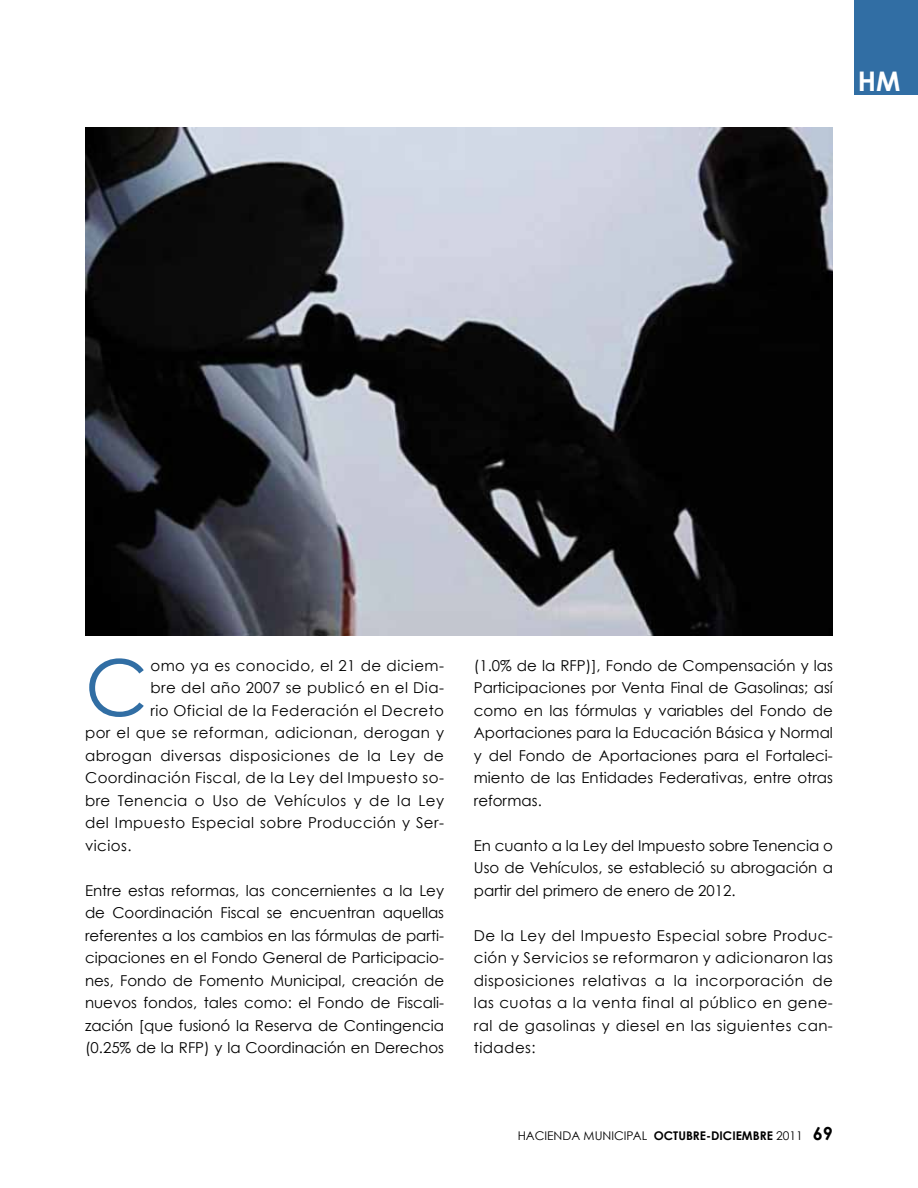
<style>
.page{position:relative;width:918px;height:1188px;background:#fff}
.page>*{position:absolute;margin:0;border:0;box-sizing:border-box;transform-origin:0 0}
.t1{font:77.7px "Century Gothic";color:#316ea4}
.t2{font:700 27px "Century Gothic";color:#fff}
.t3{font:15px/22.5px "Century Gothic";letter-spacing:.03em;color:#000;text-align:justify}
.t4{font:12px "Century Gothic";color:#000}
.s1{font-weight:700}
.s2{font-weight:700;font-size:18px}
</style>
<div class="page">
<div style="left:854px;top:0;width:64px;height:95px;background:#316ea4"></div>
<img style="left:85px;top:128px;width:748px;height:508px">
<h2 class="t2" style="left:858px;top:64px;width:44px">HM</h2>
<h1 class="t1" style="left:85px;top:640px;width:65px">C</h1>
<p class="t3" style="left:150px;top:654px;width:295px">omo ya es conocido, el 21 de diciem-</p>
<p class="t3" style="left:150px;top:676px;width:295px">bre del año 2007 se publicó en el Dia-</p>
<p class="t3" style="left:150px;top:699px;width:295px">rio Oficial de la Federación el Decreto</p>
<p class="t3" style="left:85px;top:721px;width:361px">por el que se reforman, adicionan, derogan y</p>
<p class="t3" style="left:85px;top:744px;width:361px">abrogan diversas disposiciones de la Ley de</p>
<p class="t3" style="left:85px;top:766px;width:361px">Coordinación Fiscal, de la Ley del Impuesto so-</p>
<p class="t3" style="left:85px;top:789px;width:361px">bre Tenencia o Uso de Vehículos y de la Ley</p>
<p class="t3" style="left:85px;top:811px;width:361px">del Impuesto Especial sobre Producción y Ser-</p>
<p class="t3" style="left:85px;top:834px;width:48px">vicios.</p>
<p class="t3" style="left:85px;top:879px;width:361px">Entre estas reformas, las concernientes a la Ley de Coordinación Fiscal se encuentran aquellas referentes a los cambios en las fórmulas de parti&shy;cipaciones en el Fondo General de Participacio&shy;nes, Fondo de Fomento Municipal, creación de nuevos fondos, tales como: el Fondo de Fiscali&shy;zación [que fusionó la Reserva de Contingencia (0.25% de la RFP) y la Coordinación en Derechos</p>
<p class="t3" style="left:474px;top:654px;width:361px">(1.0% de la RFP)], Fondo de Compensación y las Participaciones por Venta Final de Gasolinas; así como en las fórmulas y variables del Fondo de Aportaciones para la Educación Básica y Normal y del Fondo de Aportaciones para el Fortaleci&shy;miento de las Entidades Federativas, entre otras reformas.</p>
<p class="t3" style="left:474px;top:834px;width:361px">En cuanto a la Ley del Impuesto sobre Tenencia o Uso de Vehículos, se estableció su abrogación a partir del primero de enero de 2012.</p>
<p class="t3" style="left:474px;top:924px;width:361px">De la Ley del Impuesto Especial sobre Produc&shy;ción y Servicios se reformaron y adicionaron las disposiciones relativas a la incorporación de las cuotas a la venta final al público en gene&shy;ral de gasolinas y diesel en las siguientes can&shy;tidades:</p>
<p class="t4" style="left:518px;top:1128px;width:317px">HACIENDA MUNICIPAL <span class="s1">OCTUBRE-DICIEMBRE</span> 2011 <span class="s2">69</span></p>
</div>
